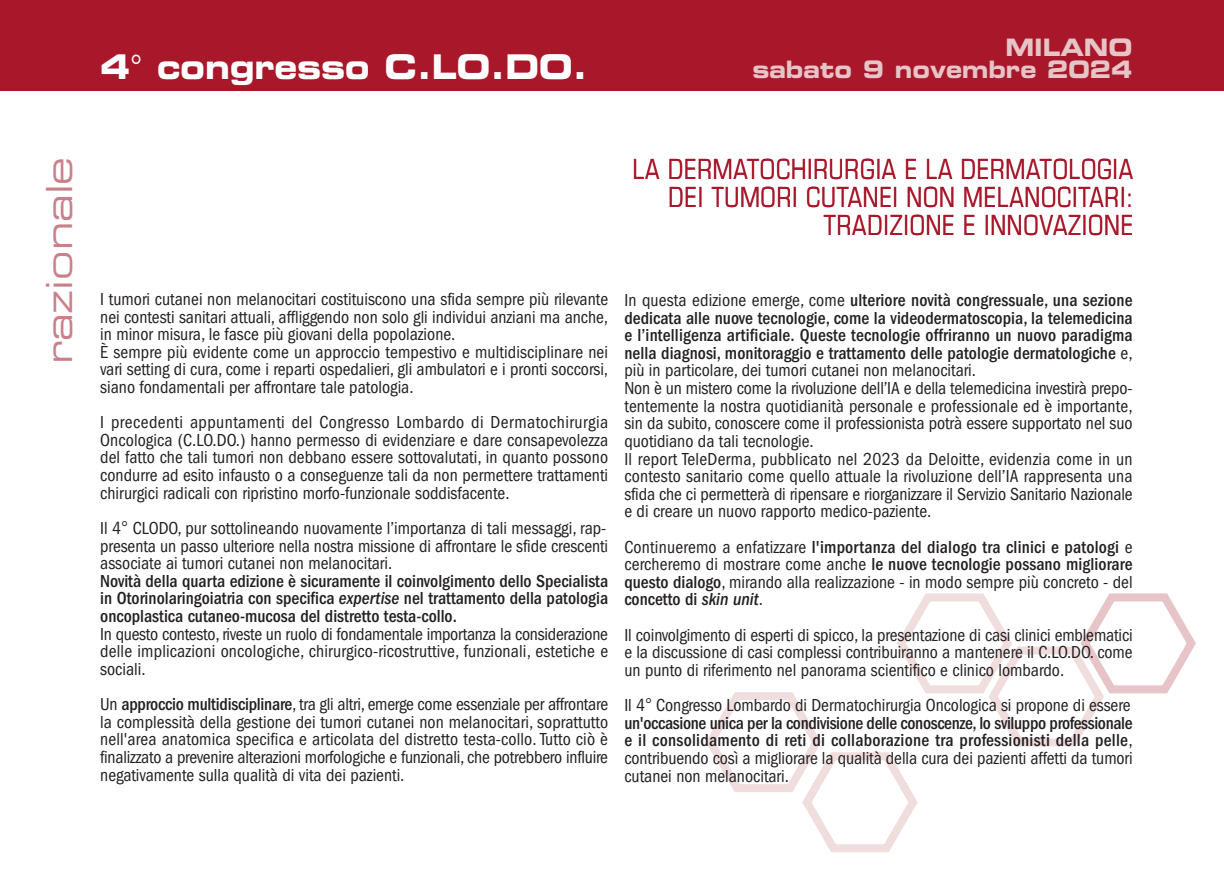
<style>
.page{position:relative;width:1224px;height:874px;background:#fff}
.page>*{position:absolute;margin:0;border:0;box-sizing:border-box;transform-origin:0 0}
.t1{font:36px "Eurostile Extended Two";color:#ca7f8a}
.t2{font:34px "Eurostile Bold Extended Two";letter-spacing:-.01em;color:#fff;scale:.9 1}
.t3{font:condensed 27.8px/27.8px "Eurostile";letter-spacing:.03em;color:#a8172a;text-align:right;scale:.9 1}
.t4{font:24px/22px "Eurostile Bold Extended Two";color:#e6c4c7;text-align:right;scale:.9 1}
.t5{font:condensed 18px/17.6px "Franklin Gothic";color:#231f20;text-align:justify}
.t6{font:500 condensed 18px/17.6px "Franklin Gothic";color:#231f20;text-align:justify}
.s1{font-style:italic}
.s2{font-weight:500}
.s3{font-weight:500;font-style:italic}
.s4{font-weight:400}
</style>
<div class="page">
<div style="left:0;top:0;width:1223px;height:91px;background:#a8172a"></div>
<svg style="left:706px;top:593px;width:490px;height:259px"></svg>
<h2 class="t2" style="left:100px;top:54px;width:543px">4 congresso C.LO.DO.</h2>
<h3 class="t4" style="left:752px;top:39px;width:424px">MILANO<br>sabato 9 novembre 2024</h3>
<h1 class="t1" style="left:46px;top:364px;width:209px;rotate:-90deg">razionale</h1>
<h3 class="t3" style="left:633px;top:158px;width:557px">LA DERMATOCHIRURGIA E LA DERMATOLOGIA<br>DEI TUMORI CUTANEI NON MELANOCITARI:<br>TRADIZIONE E INNOVAZIONE</h3>
<p class="t5" style="left:100px;top:291px;width:509px;text-align:left">I tumori cutanei non melanocitari costituiscono una sfida sempre più rilevante nei contesti sanitari attuali, affliggendo non solo gli individui anziani ma anche, in minor misura, le fasce più giovani della popolazione.<br>È sempre più evidente come un approccio tempestivo e multidisciplinare nei vari setting di cura, come i reparti ospedalieri, gli ambulatori e i pronti soccorsi, siano fondamentali per affrontare tale patologia.</p>
<p class="t5" style="left:100px;top:414px;width:509px">I precedenti appuntamenti del Congresso Lombardo di Dermatochirurgia Oncologica (C.LO.DO.) hanno permesso di evidenziare e dare consapevolezza del fatto che tali tumori non debbano essere sottovalutati, in quanto possono condurre ad esito infausto o a conseguenze tali da non permettere trattamenti chirurgici radicali con ripristino morfo-funzionale soddisfacente.</p>
<p class="t5" style="left:100px;top:520px;width:509px">Il 4 CLODO, pur sottolineando nuovamente l’importanza di tali messaggi, rap&shy;presenta un passo ulteriore nella nostra missione di affrontare le sfide crescenti associate ai tumori cutanei non melanocitari.</p>
<p class="t6" style="left:100px;top:573px;width:509px">Novità della quarta edizione è sicuramente il coinvolgimento dello Specialista in Otorinolaringoiatria con specifica <span class="s1">expertise</span> nel trattamento della patologia oncoplastica cutaneo-mucosa del distretto testa-collo.</p>
<p class="t5" style="left:100px;top:626px;width:509px">In questo contesto, riveste un ruolo di fondamentale importanza la considerazione delle implicazioni oncologiche, chirurgico-ricostruttive, funzionali, estetiche e sociali.</p>
<p class="t5" style="left:100px;top:696px;width:509px">Un <span class="s2">approccio multidisciplinare</span>, tra gli altri, emerge come essenziale per affrontare la complessità della gestione dei tumori cutanei non melanocitari, soprattutto nell'area anatomica specifica e articolata del distretto testa-collo. Tutto ciò è finalizzato a prevenire alterazioni morfologiche e funzionali, che potrebbero influire negativamente sulla qualità di vita dei pazienti.</p>
<p class="t5" style="left:624px;top:292px;width:509px;text-align:left">In questa edizione emerge, come <span class="s2">ulteriore novità congressuale, una sezione dedicata alle nuove tecnologie, come la videodermatoscopia, la telemedicina e l’intelligenza artificiale. Queste tecnologie offriranno un nuovo paradigma nella diagnosi, monitoraggio e trattamento delle patologie dermatologiche</span> e, più in particolare, dei tumori cutanei non melanocitari.<br>Non è un mistero come la rivoluzione dell’IA e della telemedicina investirà prepo&shy;tentemente la nostra quotidianità personale e professionale ed è importante, sin da subito, conoscere come il professionista potrà essere supportato nel suo quotidiano da tali tecnologie.<br>Il report TeleDerma, pubblicato nel 2023 da Deloitte, evidenzia come in un contesto sanitario come quello attuale la rivoluzione dell’IA rappresenta una sfida che ci permetterà di ripensare e riorganizzare il Servizio Sanitario Nazionale e di creare un nuovo rapporto medico-paziente.</p>
<p class="t5" style="left:624px;top:539px;width:509px">Continueremo a enfatizzare <span class="s2">l'importanza del dialogo tra clinici e patologi</span> e cercheremo di mostrare come anche <span class="s2">le nuove tecnologie possano migliorare questo dialogo</span>, mirando alla realizzazione - in modo sempre più concreto - del <span class="s2">concetto di</span> <span class="s3">skin unit</span>.</p>
<p class="t5" style="left:624px;top:627px;width:509px">Il coinvolgimento di esperti di spicco, la presentazione di casi clinici emblematici e la discussione di casi complessi contribuiranno a mantenere il C.LO.DO. come un punto di riferimento nel panorama scientifico e clinico lombardo.</p>
<p class="t5" style="left:624px;top:697px;width:507px">Il 4 Congresso Lombardo di Dermatochirurgia Oncologica si propone di essere</p>
<p class="t6" style="left:624px;top:715px;width:509px">un'occasione unica per la condivisione delle conoscenze, lo sviluppo professionale e il consolidamento di reti di collaborazione tra professionisti della pelle<span class="s4">, contribuendo così a migliorare la qualità della cura dei pazienti affetti da tumori cutanei non melanocitari.</span></p>
</div>
